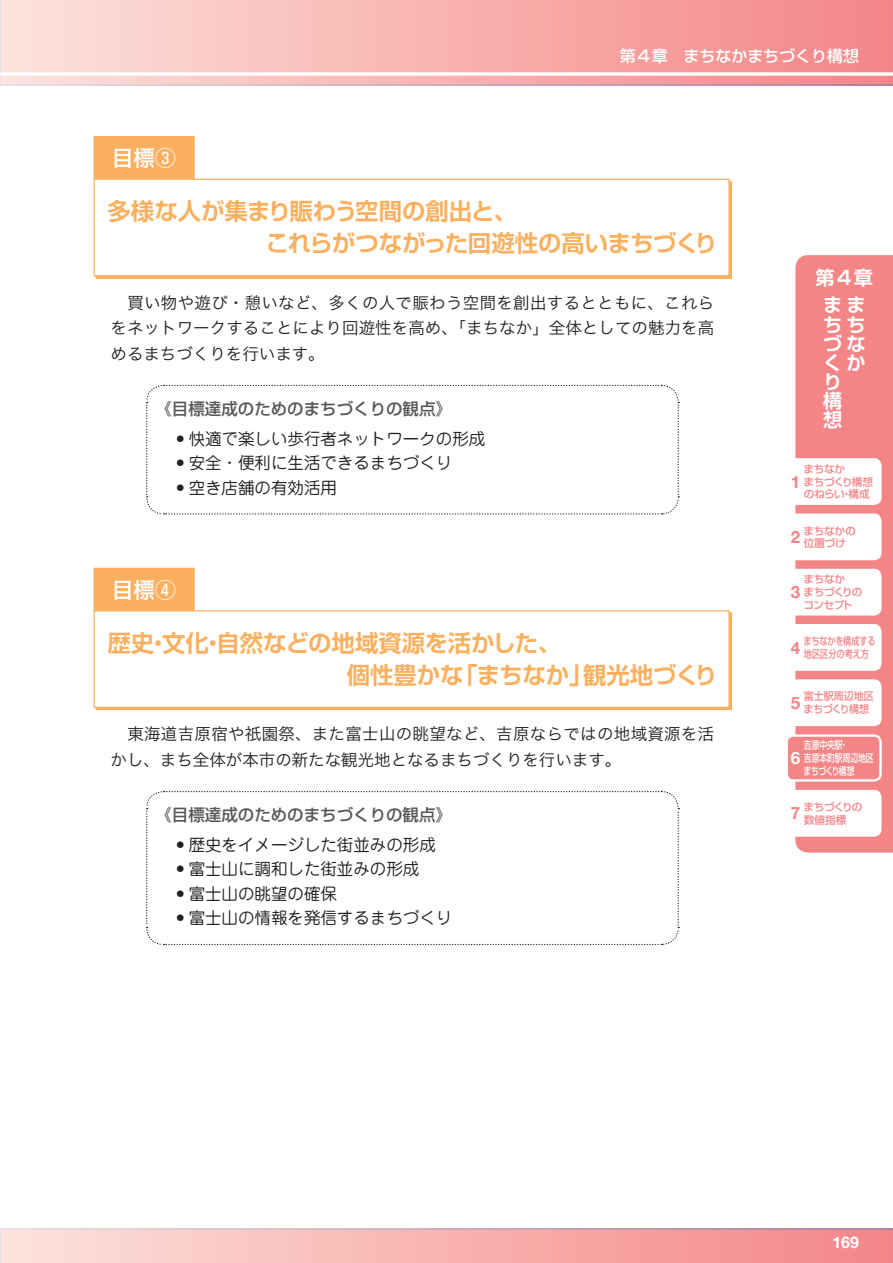
<style>
.page{position:relative;width:893px;height:1263px;background:#fff}
.page>*{position:absolute;margin:0;border:0;box-sizing:border-box;transform-origin:0 0}
.t1{font:700 23.4px/32px "Shin Go Pro De";color:#fab05f}
.t2{font:500 21.3px "Shin Go Pro";color:#fff}
.t3{font:700 19.2px/19.2px "Shin Go Pro De";color:#fff;text-align:center}
.t4{font:700 16.95px "Helvetica Neue";color:#f38587}
.t5{font:700 16.95px "Helvetica Neue";color:#fff}
.t6{font:16.5px/25.5px "Hira Kaku Pro W3";letter-spacing:.005em;color:#231f20;text-align:justify}
.t7{font:16.5px "Jun 201 Pro";color:#231f20}
.t8{font:500 16.5px "Shin Go Pro";color:#57585a}
.t9{font:500 15.9px "Shin Go Pro";color:#fff}
.t10{font:700 15.9px "Helvetica Neue";color:#fff}
.t11{font:500 10.65px/12.8px "Shin Go Pro";letter-spacing:-.03em;color:#f38587}
.t12{font:500 10.65px/12.8px "Shin Go Pro";color:#fff;scale:.73 1}
.t13{font:500 10.65px/12.8px "Shin Go Pro";letter-spacing:-.03em;color:#f38587;scale:.77 1}
.t14{font:500 10.65px/12.8px "Shin Go Pro";color:#f38587;scale:.94 1}
.s1{font-family:"Hira Kaku Pro W3"}
</style>
<div class="page">
<svg style="left:0;top:0;width:893px;height:85px;background:#f7b3b1"></svg>
<svg style="left:0;top:1229px;width:893px;height:34px;background:#f6b3b1"></svg>
<svg style="left:0;top:72px;width:893px;height:4px"></svg>
<svg style="left:795px;top:255px;width:98px;height:598px;background:#f3898b"></svg>
<div style="left:787px;top:791px;width:93px;height:45px;background:#fff;border-radius:6px"></div>
<div style="left:786px;top:790px;width:95px;height:47px;border:2px solid #fff;border-radius:6px"></div>
<div style="left:787px;top:680px;width:93px;height:45px;background:#fff;border-radius:6px"></div>
<div style="left:786px;top:679px;width:95px;height:47px;border:2px solid #fff;border-radius:6px"></div>
<div style="left:787px;top:625px;width:93px;height:45px;background:#fff;border-radius:6px"></div>
<div style="left:786px;top:624px;width:95px;height:47px;border:2px solid #fff;border-radius:6px"></div>
<div style="left:787px;top:570px;width:93px;height:44px;background:#fff;border-radius:6px"></div>
<div style="left:786px;top:569px;width:95px;height:46px;border:2px solid #fff;border-radius:6px"></div>
<div style="left:787px;top:514px;width:93px;height:45px;background:#fff;border-radius:6px"></div>
<div style="left:786px;top:513px;width:95px;height:47px;border:2px solid #fff;border-radius:6px"></div>
<div style="left:787px;top:459px;width:93px;height:45px;background:#fff;border-radius:6px"></div>
<div style="left:786px;top:458px;width:95px;height:47px;border:2px solid #fff;border-radius:6px"></div>
<div style="left:787px;top:736px;width:93px;height:44px;background:#f38587;border-radius:6px"></div>
<div style="left:786px;top:735px;width:95px;height:46px;border:2px solid #fff;border-radius:6px"></div>
<div style="left:94px;top:137px;width:100px;height:42px;background:#fab05f"></div>
<div style="left:94px;top:136px;width:101px;height:44px;border:1px solid #fab05f"></div>
<div style="left:96px;top:181px;width:636px;height:98px;background:#fab05f"></div>
<div style="left:94px;top:179px;width:635px;height:97px;background:#fff"></div>
<div style="left:94px;top:179px;width:636px;height:97px;border:1px solid #fab05f"></div>
<div style="left:94px;top:568px;width:100px;height:43px;background:#fab05f"></div>
<div style="left:96px;top:612px;width:636px;height:98px;background:#fab05f"></div>
<div style="left:94px;top:611px;width:635px;height:96px;background:#fff"></div>
<div style="left:94px;top:610px;width:636px;height:98px;border:1px solid #fab05f"></div>
<svg style="left:146px;top:384px;width:533px;height:131px"></svg>
<svg style="left:146px;top:791px;width:533px;height:155px"></svg>
<p class="t9" style="left:620px;top:43px;width:241px">第４章　まちなかまちづくり構想</p>
<p class="t2" style="left:112px;top:140px;width:65px">目標③</p>
<h1 class="t1" style="left:266px;top:193px;width:453px;text-indent:-158px">多様な人が集まり賑わう空間の創出と、<br>これらがつながった回遊性の高いまちづくり</h1>
<p class="t6" style="left:111px;top:289px;width:605px">　買い物や遊び・憩いなど、多くの人で賑わう空間を創出するとともに、これらをネットワークすることにより回遊性を高め、「まちなか」全体としての魅力を高めるまちづくりを行います。</p>
<p class="t8" style="left:155px;top:395px;width:298px">《目標達成のためのまちづくりの観点》</p>
<p class="t7" style="left:172px;top:425px;width:315px"><span class="s1">•</span>快適で楽しい歩行者ネットワークの形成</p>
<p class="t7" style="left:172px;top:450px;width:282px"><span class="s1">•</span>安全・便利に生活できるまちづくり</p>
<p class="t7" style="left:172px;top:474px;width:166px"><span class="s1">•</span>空き店舗の有効活用</p>
<p class="t2" style="left:112px;top:572px;width:65px">目標④</p>
<h1 class="t1" style="left:347px;top:624px;width:372px;text-indent:-239px">歴史・文化・自然などの地域資源を活かした、<br>個性豊かな「まちなか」観光地づくり</h1>
<p class="t6" style="left:111px;top:720px;width:605px">　東海道吉原宿や祇園祭、また富士山の眺望など、吉原ならではの地域資源を活かし、まち全体が本市の新たな観光地となるまちづくりを行います。</p>
<p class="t8" style="left:155px;top:801px;width:298px">《目標達成のためのまちづくりの観点》</p>
<p class="t7" style="left:172px;top:831px;width:265px"><span class="s1">•</span>歴史をイメージした街並みの形成</p>
<p class="t7" style="left:172px;top:856px;width:249px"><span class="s1">•</span>富士山に調和した街並みの形成</p>
<p class="t7" style="left:172px;top:880px;width:166px"><span class="s1">•</span>富士山の眺望の確保</p>
<p class="t7" style="left:172px;top:905px;width:282px"><span class="s1">•</span>富士山の情報を発信するまちづくり</p>
<p class="t3" style="left:816px;top:261px;width:59px;line-height:27.6px">第４章まま</p>
<p class="t3" style="left:823px;top:312px;width:43px;text-align:left">ちちづなくかり<br>構想</p>
<p class="t4" style="left:791px;top:471px;width:11px">1</p>
<p class="t11" style="left:803px;top:461px;width:71px">まちなか<br>まちづくり構想のねらい・構成</p>
<p class="t4" style="left:791px;top:526px;width:11px">2</p>
<p class="t11" style="left:803px;top:523px;width:54px">まちなかの位置づけ</p>
<p class="t4" style="left:791px;top:582px;width:11px">3</p>
<p class="t11" style="left:803px;top:572px;width:61px">まちなか<br>まちづくりのコンセプト</p>
<p class="t4" style="left:791px;top:637px;width:11px">4</p>
<p class="t13" style="left:804px;top:633px;width:95px">まちなかを構成する地区区分の考え方</p>
<p class="t4" style="left:791px;top:692px;width:11px">5</p>
<p class="t14" style="left:803px;top:689px;width:76px">富士駅周辺地区まちづくり構想</p>
<p class="t5" style="left:791px;top:747px;width:11px">6</p>
<p class="t12" style="left:804px;top:738px;width:98px">吉原中央駅・<br>吉原本町駅周辺地区まちづくり構想</p>
<p class="t4" style="left:791px;top:803px;width:11px">7</p>
<p class="t11" style="left:803px;top:799px;width:61px">まちづくりの数値指標</p>
<p class="t10" style="left:832px;top:1232px;width:28px">169</p>
</div>
